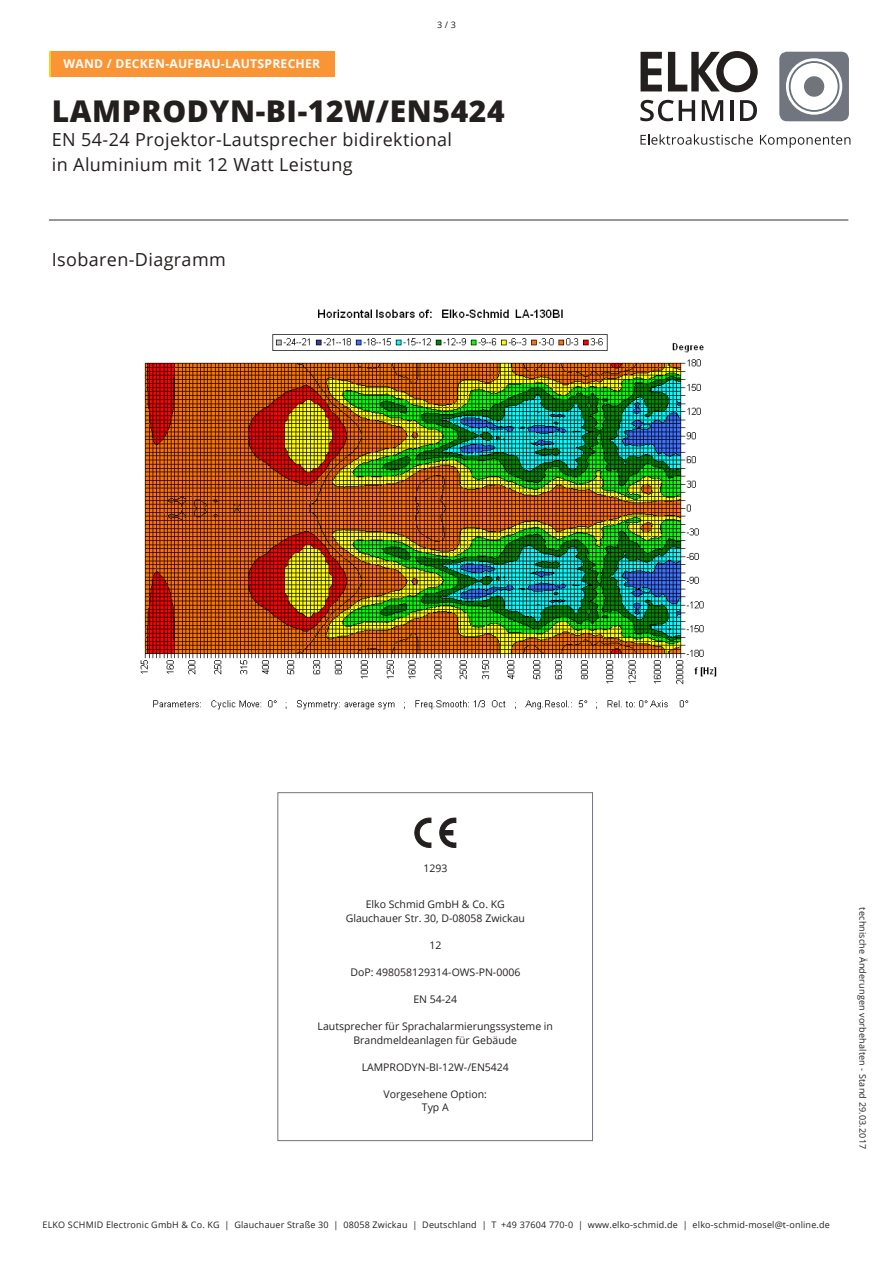
<style>
.page{position:relative;width:893px;height:1263px;background:#fff}
.page>*{position:absolute;margin:0;border:0;box-sizing:border-box;transform-origin:0 0}
.t1{font:800 30px "Open Sans";letter-spacing:.02em;color:#241f1f}
.t2{font:18px/24.6px "Open Sans";letter-spacing:.02em;color:#241f1f}
.t3{font:700 12.15px "Open Sans";letter-spacing:.02em;color:#fff}
.t4{font:10.5px/13.5px "Open Sans";color:#241f1f;text-align:center}
.t5{font:9px "Open Sans";letter-spacing:.02em;color:#241f1f}
</style>
<div class="page">
<svg style="left:641px;top:51px;width:117px;height:41px"></svg>
<svg style="left:779px;top:52px;width:70px;height:69px"></svg>
<div style="left:804px;top:76px;width:20px;height:21px;background:#71757b;border-radius:50%"></div>
<svg style="left:640px;top:134px;width:113px;height:11px"></svg>
<svg style="left:760px;top:135px;width:90px;height:13px"></svg>
<svg style="left:640px;top:100px;width:55px;height:21px"></svg>
<svg style="left:702px;top:100px;width:21px;height:21px"></svg>
<hr style="left:730px;top:100px;width:3px;height:21px;background:#241f1f">
<svg style="left:740px;top:100px;width:17px;height:21px"></svg>
<hr style="left:49px;top:219px;width:799px;height:2px;background:#71757f">
<div style="left:277px;top:792px;width:316px;height:349px;border:1px solid #71757f"></div>
<svg style="left:414px;top:818px;width:17px;height:30px"></svg>
<svg style="left:439px;top:817px;width:17px;height:30px"></svg>
<img style="left:140px;top:309px;width:577px;height:401px">
<div style="left:51px;top:51px;width:284px;height:26px;background:#fa9535"></div>
<p class="t3" style="left:60px;top:55px;width:194px">DECKENEINBAULAUTSPRECHER</p>
<p class="t3" style="left:65px;top:55px;width:250px">WAND / DECKENAUFBAULAUTSPRECHER</p>
<p class="t3" style="left:165px;top:55px;width:156px">-AUFBAU-LAUTSPRECHER</p>
<p class="t5" style="left:437px;top:19px;width:20px">3 / 3</p>
<h1 class="t1" style="left:52px;top:88px;width:454px">LAMPRODYN-BI-12W/EN5424</h1>
<h2 class="t2" style="left:52px;top:127px;width:402px">EN 54-24 Projektor-Lautsprecher bidirektional in Aluminium mit 12 Watt Leistung</h2>
<h2 class="t2" style="left:52px;top:246px;width:175px">Isobaren-Diagramm</h2>
<p class="t4" style="left:424px;top:861px;width:26px">1293</p>
<p class="t4" style="left:346px;top:898px;width:181px">Elko Schmid GmbH &amp; Co. KG<br>Glauchauer Str. 30, D-08058 Zwickau</p>
<p class="t4" style="left:429px;top:938px;width:14px">12</p>
<p class="t4" style="left:350px;top:965px;width:171px">DoP: 498058129314-OWS-PN-0006</p>
<p class="t4" style="left:413px;top:992px;width:45px">EN 54-24</p>
<p class="t4" style="left:318px;top:1019px;width:237px">Lautsprecher für Sprachalarmierungssysteme in<br>Brandmeldeanlagen für Gebäude</p>
<p class="t4" style="left:362px;top:1060px;width:149px">LAMPRODYN-BI-12W-/EN5424</p>
<p class="t4" style="left:384px;top:1087px;width:105px">Vorgesehene Option:<br>Typ A</p>
<p class="t5" style="left:869px;top:907px;width:243px;rotate:90deg">technische Änderungen vorbehalten - Stand 29.03.2017</p>
<p class="t5" style="left:42px;top:1219px;width:789px">ELKO SCHMID Electronic GmbH &amp; Co. KG | Glauchauer Straße 30 | 08058 Zwickau | Deutschland | T +49 37604 770-0 | www.elko-schmid.de | elko-schmid-mosel@t-online.de</p>
</div>
